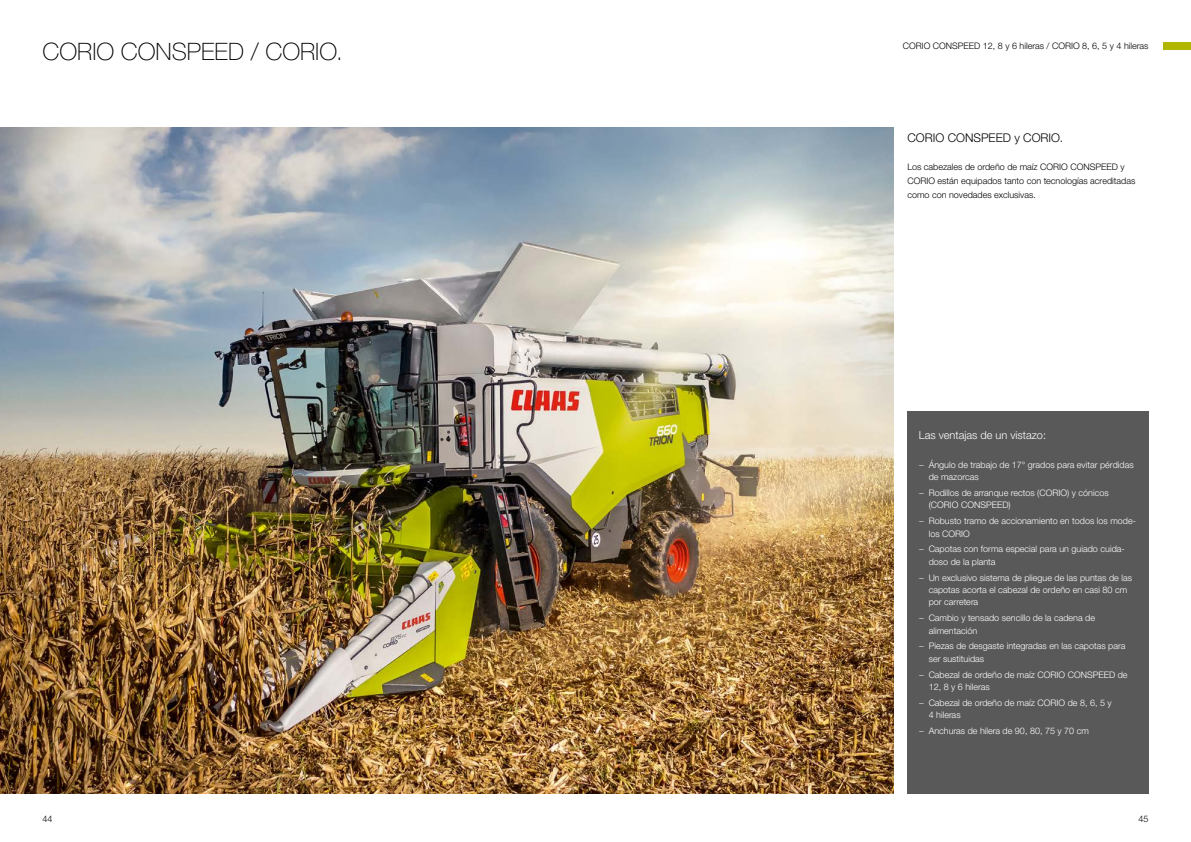
<style>
.page{position:relative;width:1191px;height:842px;background:#fff}
.page>*{position:absolute;margin:0;border:0;box-sizing:border-box;transform-origin:0 0}
.t1{font:100 24px "CLAAS Helvetica Neue";color:#000}
.t2{font:300 12px "CLAAS Helvetica Neue";color:#000}
.t3{font:300 11px "CLAAS Helvetica Neue";color:#fff}
.t4{font:300 9px/12.4px "CLAAS Helvetica Neue";color:#fff}
.t5{font:300 9px/14.2px "CLAAS Helvetica Neue";color:#000}
</style>
<div class="page">
<div style="left:1162px;top:43px;width:29px;height:7px;background:#b1b700"></div>
<img style="left:0;top:128px;width:893px;height:666px">
<div style="left:907px;top:411px;width:241px;height:383px;background:#595959"></div>
<h1 class="t1" style="left:43px;top:36px;width:302px">CORIO CONSPEED / CORIO.</h1>
<p class="t5" style="left:902px;top:39px;width:247px">CORIO CONSPEED 12, 8 y 6 hileras / CORIO 8, 6, 5 y 4 hileras</p>
<h2 class="t2" style="left:907px;top:130px;width:157px">CORIO CONSPEED y CORIO.</h2>
<p class="t5" style="left:907px;top:160px;width:229px">Los cabezales de ordeño de maíz CORIO CONSPEED y<br>CORIO están equipados tanto con tecnologías acreditadas como con novedades exclusivas.</p>
<p class="t3" style="left:918px;top:428px;width:129px">Las ventajas de un vistazo:</p>
<p class="t4" style="left:928px;top:459px;width:206px;text-indent:-10px">− Ángulo de trabajo de 17° grados para evitar pérdidas de mazorcas</p>
<p class="t4" style="left:928px;top:487px;width:181px;text-indent:-10px">− Rodillos de arranque rectos (CORIO) y cónicos (CORIO CONSPEED)</p>
<p class="t4" style="left:928px;top:515px;width:209px;text-indent:-10px">− Robusto tramo de accionamiento en todos los mode&shy;los CORIO</p>
<p class="t4" style="left:928px;top:543px;width:198px;text-indent:-10px">− Capotas con forma especial para un guiado cuida&shy;doso de la planta</p>
<p class="t4" style="left:928px;top:571px;width:205px;text-indent:-10px">− Un exclusivo sistema de pliegue de las puntas de las capotas acorta el cabezal de ordeño en casi 80 cm por carretera</p>
<p class="t4" style="left:928px;top:612px;width:168px;text-indent:-10px">− Cambio y tensado sencillo de la cadena de alimentación</p>
<p class="t4" style="left:928px;top:640px;width:198px;text-indent:-10px">− Piezas de desgaste integradas en las capotas para ser sustituidas</p>
<p class="t4" style="left:928px;top:668px;width:200px;text-indent:-10px">− Cabezal de ordeño de maíz CORIO CONSPEED de<br>12, 8 y 6 hileras</p>
<p class="t4" style="left:928px;top:697px;width:184px;text-indent:-10px">− Cabezal de ordeño de maíz CORIO de 8, 6, 5 y<br>4 hileras</p>
<p class="t4" style="left:918px;top:725px;width:172px">− Anchuras de hilera de 90, 80, 75 y 70 cm</p>
<p class="t5" style="left:43px;top:812px;width:12px">44</p>
<p class="t5" style="left:1138px;top:812px;width:12px">45</p>
</div>
